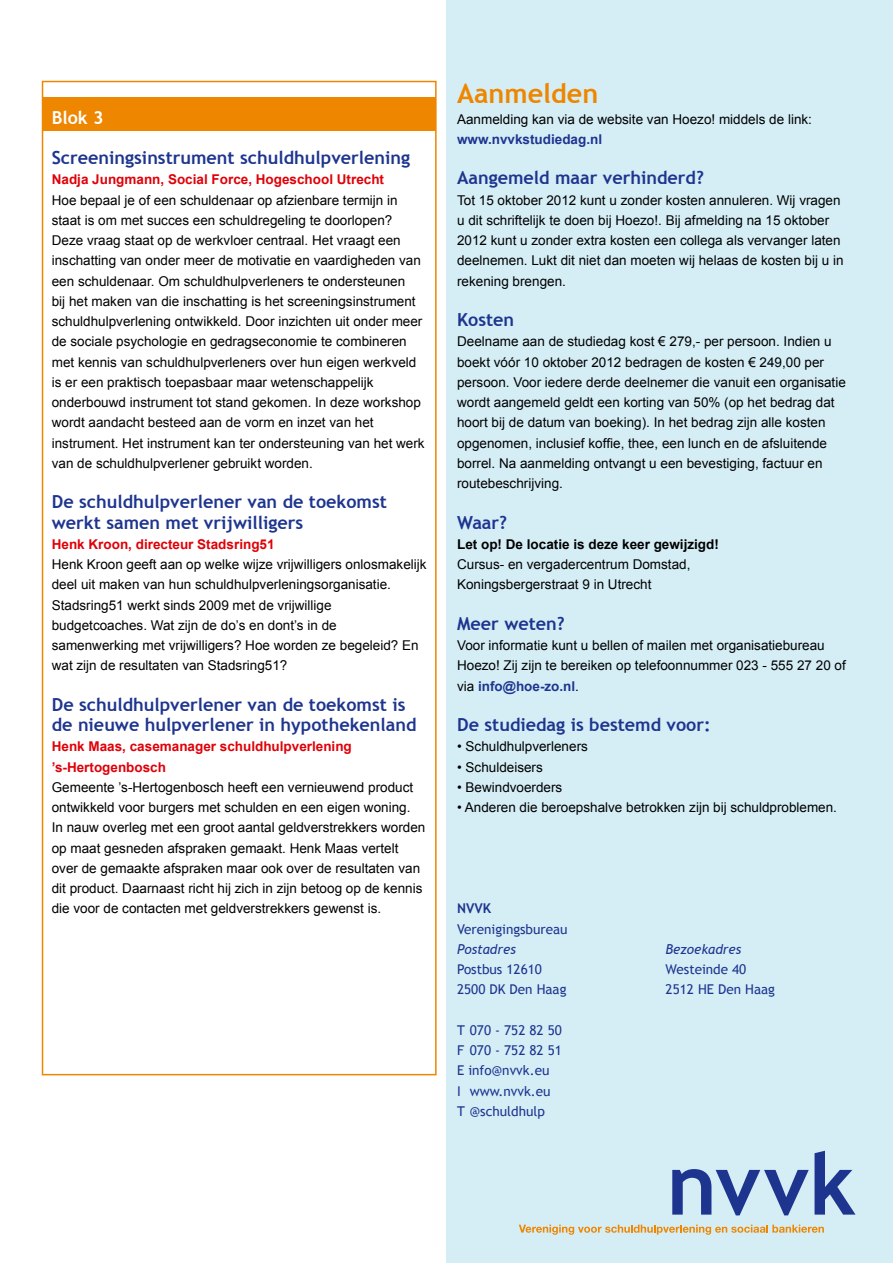
<style>
.page{position:relative;width:893px;height:1263px;background:#fff}
.page>*{position:absolute;margin:0;border:0;box-sizing:border-box;transform-origin:0 0}
.t1{font:700 27px "Trebuchet MS";color:#ee8600}
.t2{font:700 18px/20.2px "Trebuchet MS";color:#1e358f}
.t3{font:700 18px "Trebuchet MS";color:#fff}
.t4{font:13.5px/20.2px "Arial";color:#000}
.t5{font:700 13.5px/20.2px "Arial";color:#e00008}
.t6{font:13.5px/20.2px "Trebuchet MS";color:#1e358f}
.t7{font:700 13.5px "Arial";color:#000}
.t8{font:700 13.5px "Arial";color:#1e358f}
.t9{font:italic 13.5px "Trebuchet MS";color:#1e358f}
.t10{font:700 13.5px "Trebuchet MS";color:#1e358f}
.s1{font-weight:700;color:#1e358f}
</style>
<div class="page">
<div style="left:446px;top:0;width:447px;height:1263px;background:#d5eef6"></div>
<div style="left:43px;top:97px;width:393px;height:34px;background:#ee8600"></div>
<div style="left:42px;top:81px;width:395px;height:994px;border:2px solid #ee8600"></div>
<svg style="left:672px;top:1151px;width:183px;height:64px"></svg>
<svg style="left:519px;top:1224px;width:305px;height:11px"></svg>
<h2 class="t3" style="left:52px;top:106px;width:54px">Blok 3</h2>
<h2 class="t2" style="left:52px;top:148px;width:360px">Screeningsinstrument schuldhulpverlening</h2>
<p class="t5" style="left:52px;top:170px;width:334px">Nadja Jungmann, Social Force, Hogeschool Utrecht</p>
<p class="t4" style="left:52px;top:190px;width:374px">Hoe bepaal je of een schuldenaar op afzienbare termijn in staat is om met succes een schuldregeling te doorlopen?<br>Deze vraag staat op de werkvloer centraal. Het vraagt een inschatting van onder meer de motivatie en vaardigheden van een schuldenaar. Om schuldhulpverleners te ondersteunen<br>bij het maken van die inschatting is het screeningsinstrument schuldhulpverlening ontwikkeld. Door inzichten uit onder meer de sociale psychologie en gedragseconomie te combineren met kennis van schuldhulpverleners over hun eigen werkveld is er een praktisch toepasbaar maar wetenschappelijk onderbouwd instrument tot stand gekomen. In deze workshop wordt aandacht besteed aan de vorm en inzet van het instrument. Het instrument kan ter ondersteuning van het werk van de schuldhulpverlener gebruikt worden.</p>
<h2 class="t2" style="left:52px;top:492px;width:337px">De schuldhulpverlener van de toekomst werkt samen met vrijwilligers</h2>
<p class="t5" style="left:52px;top:534px;width:224px">Henk Kroon, directeur Stadsring51</p>
<p class="t4" style="left:52px;top:554px;width:376px">Henk Kroon geeft aan op welke wijze vrijwilligers onlosmakelijk deel uit maken van hun schuldhulpverleningsorganisatie.<br>Stadsring51 werkt sinds 2009 met de vrijwillige budgetcoaches. Wat zijn de do’s en dont’s in de samenwerking met vrijwilligers? Hoe worden ze begeleid? En wat zijn de resultaten van Stadsring51?</p>
<h2 class="t2" style="left:52px;top:694px;width:366px">De schuldhulpverlener van de toekomst is de nieuwe hulpverlener in hypothekenland</h2>
<p class="t5" style="left:52px;top:737px;width:302px">Henk Maas, casemanager schuldhulpverlening ’s-Hertogenbosch</p>
<p class="t4" style="left:52px;top:777px;width:375px">Gemeente ’s-Hertogenbosch heeft een vernieuwend product ontwikkeld voor burgers met schulden en een eigen woning.<br>In nauw overleg met een groot aantal geldverstrekkers worden op maat gesneden afspraken gemaakt. Henk Maas vertelt over de gemaakte afspraken maar ook over de resultaten van dit product. Daarnaast richt hij zich in zijn betoog op de kennis die voor de contacten met geldverstrekkers gewenst is.</p>
<h1 class="t1" style="left:457px;top:77px;width:143px">Aanmelden</h1>
<p class="t4" style="left:457px;top:109px;width:356px">Aanmelding kan via de website van Hoezo! middels de link:</p>
<p class="t8" style="left:457px;top:130px;width:147px">www.nvvkstudiedag.nl</p>
<h2 class="t2" style="left:457px;top:168px;width:248px">Aangemeld maar verhinderd?</h2>
<p class="t4" style="left:457px;top:190px;width:388px">Tot 15 oktober 2012 kunt u zonder kosten annuleren. Wij vragen u dit schriftelijk te doen bij Hoezo!. Bij afmelding na 15 oktober 2012 kunt u zonder extra kosten een collega als vervanger laten deelnemen. Lukt dit niet dan moeten wij helaas de kosten bij u in rekening brengen.</p>
<h2 class="t2" style="left:457px;top:310px;width:59px">Kosten</h2>
<p class="t4" style="left:457px;top:332px;width:390px">Deelname aan de studiedag kost € 279,- per persoon. Indien u boekt vóór 10 oktober 2012 bedragen de kosten € 249,00 per persoon. Voor iedere derde deelnemer die vanuit een organisatie wordt aangemeld geldt een korting van 50% (op het bedrag dat hoort bij de datum van boeking). In het bedrag zijn alle kosten opgenomen, inclusief koffie, thee, een lunch en de afsluitende borrel. Na aanmelding ontvangt u een bevestiging, factuur en routebeschrijving.</p>
<h2 class="t2" style="left:457px;top:512px;width:52px">Waar?</h2>
<p class="t7" style="left:457px;top:535px;width:263px">Let op! De locatie is deze keer gewijzigd!</p>
<p class="t4" style="left:457px;top:554px;width:235px">Cursus- en vergadercentrum Domstad,<br>Koningsbergerstraat 9 in Utrecht</p>
<h2 class="t2" style="left:457px;top:613px;width:109px">Meer weten?</h2>
<p class="t4" style="left:457px;top:635px;width:390px">Voor informatie kunt u bellen of mailen met organisatiebureau<br>Hoezo! Zij zijn te bereiken op telefoonnummer 023 - 555 27 20 of via <span class="s1">info@hoe-zo.nl</span>.</p>
<h2 class="t2" style="left:457px;top:715px;width:255px">De studiedag is bestemd voor:</h2>
<p class="t4" style="left:457px;top:737px;width:132px">• Schuldhulpverleners</p>
<p class="t4" style="left:457px;top:757px;width:87px">• Schuldeisers</p>
<p class="t4" style="left:457px;top:777px;width:107px">• Bewindvoerders</p>
<p class="t4" style="left:457px;top:797px;width:381px">• Anderen die beroepshalve betrokken zijn bij schuldproblemen.</p>
<p class="t10" style="left:457px;top:900px;width:36px">NVVK</p>
<p class="t6" style="left:457px;top:919px;width:112px">Verenigingsbureau</p>
<p class="t9" style="left:457px;top:941px;width:60px">Postadres</p>
<p class="t9" style="left:666px;top:941px;width:77px">Bezoekadres</p>
<p class="t6" style="left:457px;top:959px;width:86px">Postbus 12610</p>
<p class="t6" style="left:666px;top:959px;width:82px">Westeinde 40</p>
<p class="t6" style="left:457px;top:980px;width:111px">2500 DK Den Haag</p>
<p class="t6" style="left:666px;top:980px;width:111px">2512 HE Den Haag</p>
<p class="t6" style="left:457px;top:1020px;width:106px">T 070 - 752 82 50<br>F 070 - 752 82 51<br>E info@nvvk.eu<br>I www.nvvk.eu<br>T @schuldhulp</p>
</div>
